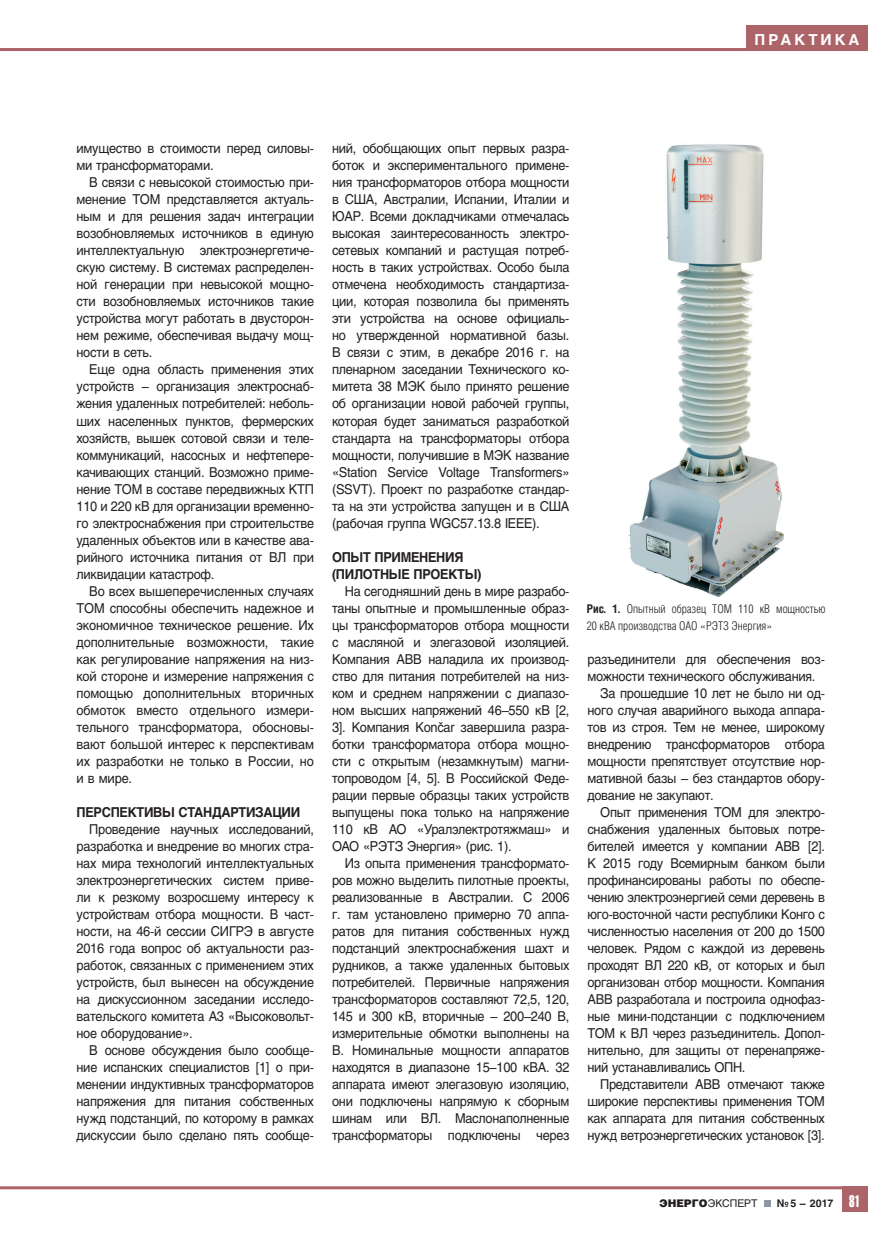
<style>
.page{position:relative;width:893px;height:1234px;background:#fff}
.page>*{position:absolute;margin:0;border:0;box-sizing:border-box;transform-origin:0 0}
.t1{font:16.5px "Helios Extra Compressed C";color:#fff;scale:.9 1}
.t2{font:700 15px "Helios C";letter-spacing:.2em;color:#fff}
._00_TEXT{font:13.5px/17px "Helios C";letter-spacing:-.02em;color:#231f20;text-align:justify;scale:.94 1}
._00_SUBTITLE{font:700 13.5px/17px "Helios C";letter-spacing:-.025em;color:#231f20;scale:.94 1}
._00_PICT{font:12px/17px "Helios Cond Light C";color:#231f20}
.t3{font:10.5px "Helios C";color:#231f20}
.t4{font:700 10.5px "Helios C";color:#231f20}
.s1{font-family:"Arial"}
.s2{font-family:"Helios Cond C";font-weight:700}
.s3{font-family:"Helios Black C"}
</style>
<div class="page">
<div style="left:746px;top:26px;width:121px;height:25px;background:#ac6468"></div>
<div style="left:842px;top:1185px;width:25px;height:26px;background:#ac6468"></div>
<hr style="left:0;top:48px;width:867px;height:3px;background:#ac6468">
<hr style="left:0;top:1185px;width:865px;height:3px;background:#ac6468">
<svg style="left:764px;top:1200px;width:6px;height:6px"></svg>
<img style="left:628px;top:144px;width:156px;height:454px">
<p class="t2" style="left:754px;top:31px;width:107px">ПРАКТИКА</p>
<p class="_00_TEXT" style="left:77px;top:140px;width:254px">имущество в стоимости перед силовы&shy;ми трансформаторами.</p>
<p class="_00_TEXT" style="left:77px;top:174px;width:254px;text-indent:13px">В связи с невысокой стоимостью при&shy;менение ТОМ представляется актуаль&shy;ным и для решения задач интеграции возобновляемых источников в единую интеллектуальную электроэнергетиче&shy;скую систему. В системах распределен&shy;ной генерации при невысокой мощно&shy;сти возобновляемых источников такие устройства могут работать в двусторон&shy;нем режиме, обеспечивая выдачу мощ&shy;ности в сеть.</p>
<p class="_00_TEXT" style="left:77px;top:361px;width:254px;text-indent:13px">Еще одна область применения этих устройств – организация электроснаб&shy;жения удаленных потребителей: неболь&shy;ших населенных пунктов, фермерских хозяйств, вышек сотовой связи и теле&shy;коммуникаций, насосных и нефтепере&shy;качивающих станций. Возможно приме&shy;нение ТОМ в составе передвижных КТП 110 и 220 кВ для организации временно&shy;го электроснабжения при строительстве удаленных объектов или в качестве ава&shy;рийного источника питания от ВЛ при ликвидации катастроф.</p>
<p class="_00_TEXT" style="left:77px;top:582px;width:254px;text-indent:13px">Во всех вышеперечисленных случаях ТОМ способны обеспечить надежное и экономичное техническое решение. Их дополнительные возможности, такие как регулирование напряжения на низ&shy;кой стороне и измерение напряжения с помощью дополнительных вторичных обмоток вместо отдельного измери&shy;тельного трансформатора, обосновы&shy;вают большой интерес к перспективам их разработки не только в России, но и в мире.</p>
<p class="_00_SUBTITLE" style="left:77px;top:803px;width:240px">ПЕРСПЕКТИВЫ СТАНДАРТИЗАЦИИ</p>
<p class="_00_TEXT" style="left:77px;top:820px;width:254px;text-indent:13px">Проведение научных исследований, разработка и внедрение во многих стра&shy;нах мира технологий интеллектуальных электроэнергетических систем приве&shy;ли к резкому возросшему интересу к устройствам отбора мощности. В част&shy;ности, на 46-й сессии СИГРЭ в августе 2016 года вопрос об актуальности раз&shy;работок, связанных с применением этих устройств, был вынесен на обсуждение на дискуссионном заседании исследо&shy;вательского комитета А3 «Высоковольт&shy;ное оборудование».</p>
<p class="_00_TEXT" style="left:77px;top:1041px;width:254px;text-indent:13px">В основе обсуждения было сообще&shy;ние испанских специалистов [1] о при&shy;менении индуктивных трансформаторов напряжения для питания собственных нужд подстанций, по которому в рамках дискуссии было сделано пять сообще-</p>
<p class="_00_TEXT" style="left:332px;top:140px;width:254px">ний, обобщающих опыт первых разра&shy;боток и экспериментального примене&shy;ния трансформаторов отбора мощности в США, Австралии, Испании, Италии и ЮАР. Всеми докладчиками отмечалась высокая заинтересованность электро&shy;сетевых компаний и растущая потреб&shy;ность в таких устройствах. Особо была отмечена необходимость стандартиза&shy;ции, которая позволила бы применять эти устройства на основе официаль&shy;но утвержденной нормативной базы.<br>В связи с этим, в декабре 2016 г. на пленарном заседании Технического ко&shy;митета 38 МЭК было принято решение об организации новой рабочей группы, которая будет заниматься разработкой стандарта на трансформаторы отбора мощности, получившие в МЭК название «Station Service Voltage Transformers» (SSVT). Проект по разработке стандар&shy;та на эти устройства запущен и в США (рабочая группа WGC57.13.8 IEEE).</p>
<p class="_00_SUBTITLE" style="left:332px;top:548px;width:160px">ОПЫТ ПРИМЕНЕНИЯ (ПИЛОТНЫЕ ПРОЕКТЫ)</p>
<p class="_00_TEXT" style="left:332px;top:582px;width:254px;text-indent:13px">На сегодняшний день в мире разрабо&shy;таны опытные и промышленные образ&shy;цы трансформаторов отбора мощности с масляной и элегазовой изоляцией.<br>Компания ABB наладила их производ&shy;ство для питания потребителей на низ&shy;ком и среднем напряжении с диапазо&shy;ном высших напряжений 46–550 кВ [2, 3]. Компания Kon<span class="s1">č</span>ar завершила разра&shy;ботки трансформатора отбора мощно&shy;сти с открытым (незамкнутым) магни&shy;топроводом [4, 5]. В Российской Феде&shy;рации первые образцы таких устройств выпущены пока только на напряжение 110 кВ АО «Уралэлектротяжмаш» и ОАО «РЭТЗ Энергия» (рис. 1).</p>
<p class="_00_TEXT" style="left:332px;top:854px;width:254px;text-indent:13px">Из опыта применения трансформато&shy;ров можно выделить пилотные проекты, реализованные в Австралии. С 2006 г. там установлено примерно 70 аппа&shy;ратов для питания собственных нужд подстанций электроснабжения шахт и рудников, а также удаленных бытовых потребителей. Первичные напряжения трансформаторов составляют 72,5, 120, 145 и 300 кВ, вторичные – 200–240 В, измерительные обмотки выполнены на В. Номинальные мощности аппаратов находятся в диапазоне 15–100 кВА. 32 аппарата имеют элегазовую изоляцию, они подключены напрямую к сборным шинам или ВЛ. Маслонаполненные трансформаторы подключены через</p>
<p class="_00_PICT" style="left:587px;top:600px;width:240px"><span class="s2">Рис. 1.</span> Опытный образец ТОМ 110 кВ мощностью<br>20 кВА производства ОАО «РЭТЗ Энергия»</p>
<p class="_00_TEXT" style="left:587px;top:650px;width:254px">разъединители для обеспечения воз&shy;можности технического обслуживания.</p>
<p class="_00_TEXT" style="left:587px;top:684px;width:254px;text-indent:13px">За прошедшие 10 лет не было ни од&shy;ного случая аварийного выхода аппара&shy;тов из строя. Тем не менее, широкому внедрению трансформаторов отбора мощности препятствует отсутствие нор&shy;мативной базы – без стандартов обору&shy;дование не закупают.</p>
<p class="_00_TEXT" style="left:587px;top:803px;width:254px;text-indent:13px">Опыт применения ТОМ для электро&shy;снабжения удаленных бытовых потре&shy;бителей имеется у компании ABB [2].<br>К 2015 году Всемирным банком были профинансированы работы по обеспе&shy;чению электроэнергией семи деревень в юго-восточной части республики Конго с численностью населения от 200 до 1500 человек. Рядом с каждой из деревень проходят ВЛ 220 кВ, от которых и был организован отбор мощности. Компания ABB разработала и построила однофаз&shy;ные мини-подстанции с подключением ТОМ к ВЛ через разъединитель. Допол&shy;нительно, для защиты от перенапряже&shy;ний устанавливались ОПН.</p>
<p class="_00_TEXT" style="left:587px;top:1075px;width:254px;text-indent:13px">Представители ABB отмечают также широкие перспективы применения ТОМ как аппарата для питания собственных нужд ветроэнергетических установок [3].</p>
<p class="t3" style="left:659px;top:1196px;width:100px"><span class="s3">ЭНЕРГО</span>ЭКСПЕРТ</p>
<p class="t4" style="left:777px;top:1196px;width:58px">№ 5 – 2017</p>
<p class="t1" style="left:849px;top:1190px;width:14px">81</p>
</div>
